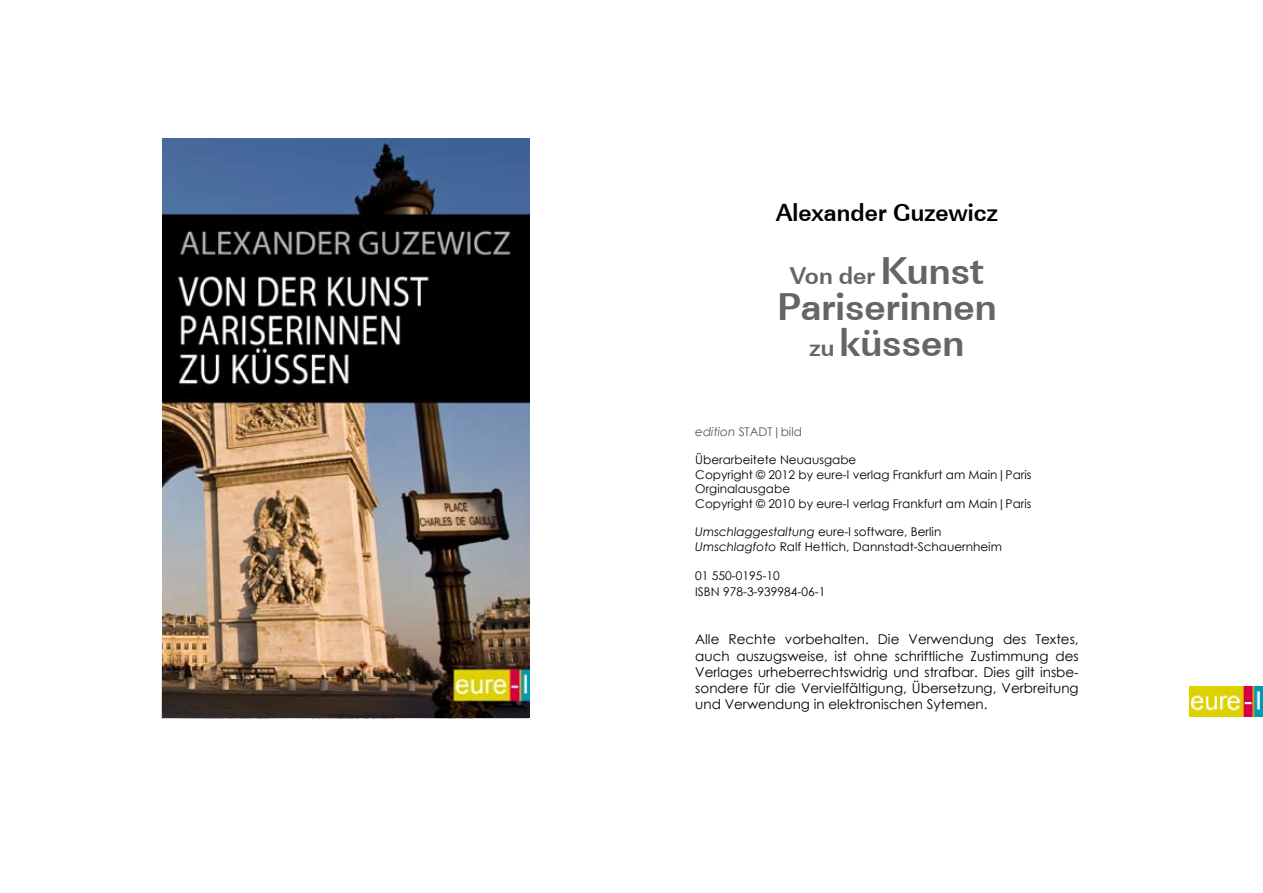
<style>
.page{position:relative;width:1263px;height:893px;background:#fff}
.page>*{position:absolute;margin:0;border:0;box-sizing:border-box;transform-origin:0 0}
.t1{font:700 39.9px/36px "Jeff Becker";color:#646567;text-align:center}
.t2{font:700 25.5px "Jeff Becker";letter-spacing:.005em;color:#000}
.t3{font:700 24.9px "Jeff Becker";color:#646567}
.t4{font:13.5px/16.2px "Century Gothic";color:#000;text-align:justify}
.t5{font:12px/14.4px "Century Gothic";color:#000}
.t6{font:12px "Century Gothic";color:#58585a}
.s1{font-size:39.9px}
.s2{font-size:24.9px}
.s3{font-style:italic}
</style>
<div class="page">
<img style="left:1189px;top:686px;width:74px;height:30px">
<img style="left:162px;top:139px;width:368px;height:579px">
<h2 class="t2" style="left:776px;top:197px;width:223px">Alexander Guzewicz</h2>
<h3 class="t3" style="left:790px;top:261px;width:195px">Von der <span class="s1">Kunst</span></h3>
<h1 class="t1" style="left:777px;top:289px;width:221px">Pariserinnen <span class="s2">zu</span> küssen</h1>
<p class="t6" style="left:695px;top:423px;width:108px"><span class="s3">edition</span> STADT|bild</p>
<p class="t5" style="left:695px;top:453px;width:338px">Überarbeitete Neuausgabe<br>Copyright © 2012 by eure-l verlag Frankfurt am Main|Paris Orginalausgabe<br>Copyright © 2010 by eure-l verlag Frankfurt am Main|Paris</p>
<p class="t5" style="left:695px;top:525px;width:308px"><span class="s3">Umschlaggestaltung</span> eure-l software, Berlin<br><span class="s3">Umschlagfoto</span> Ralf Hettich, Dannstadt-Schauernheim</p>
<p class="t5" style="left:695px;top:567px;width:132px;line-height:16.2px">01 550-0195-10<br>ISBN 978-3-939984-06-1</p>
<p class="t4" style="left:695px;top:631px;width:385px">Alle Rechte vorbehalten. Die Verwendung des Textes, auch auszugsweise, ist ohne schriftliche Zustimmung des Verlages urheberrechtswidrig und strafbar. Dies gilt insbe&shy;sondere für die Vervielfältigung, Übersetzung, Verbreitung und Verwendung in elektronischen Sytemen.</p>
</div>
